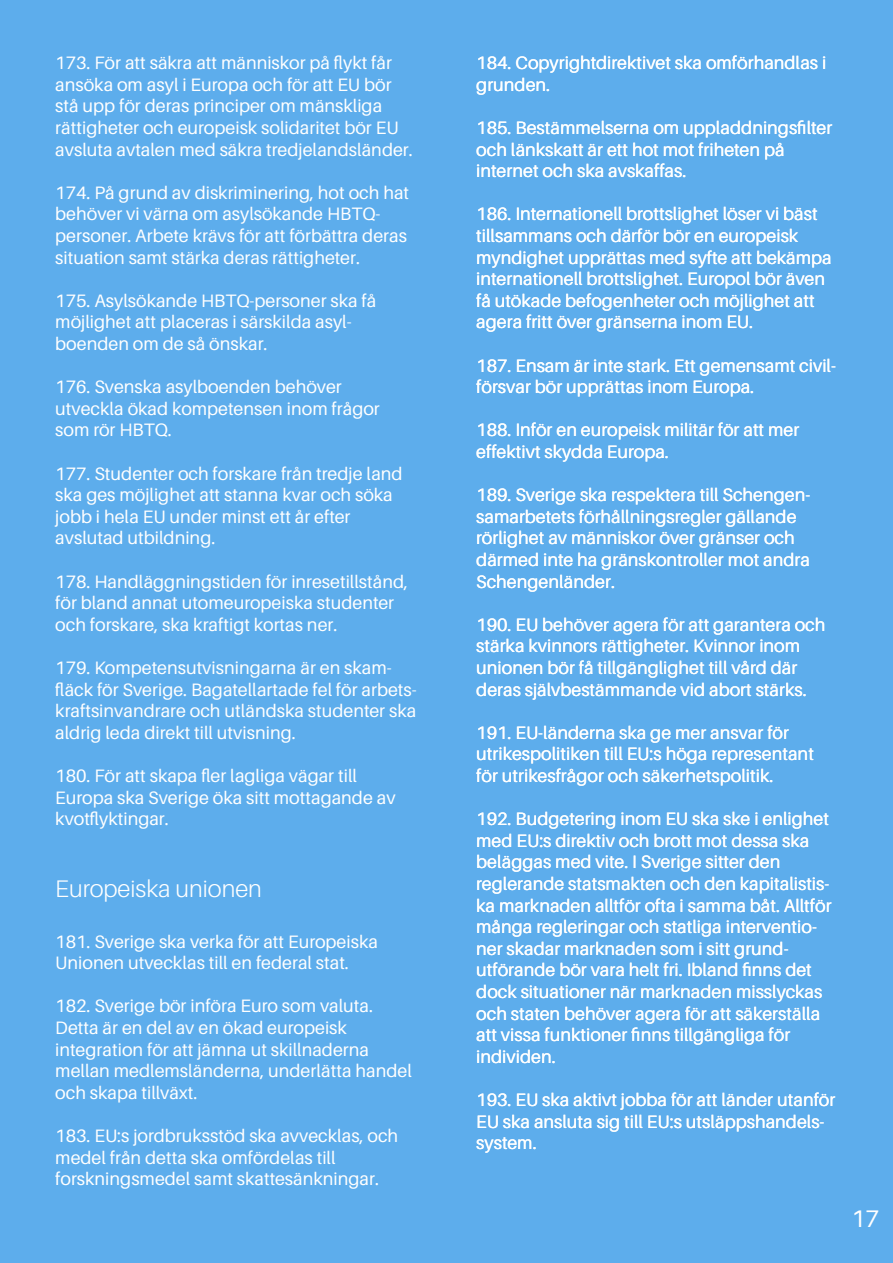
<style>
.page{position:relative;width:893px;height:1263px;background:#5dadec}
.page>*{position:absolute;margin:0;border:0;box-sizing:border-box;transform-origin:0 0}
.t1{font:300 24px "Aileron";color:#fff}
.t2{font:24px "Aileron";color:#fff}
.t3{font:18px/21.6px "Aileron";color:#fff}
</style>
<div class="page">
<p class="t3" style="left:55px;top:52px;width:359px">173. För att säkra att människor på flykt får ansöka om asyl i Europa och för att EU bör stå upp för deras principer om mänskliga rättigheter och europeisk solidaritet bör EU avsluta avtalen med säkra tredjelandsländer.</p>
<p class="t3" style="left:55px;top:182px;width:355px">174. På grund av diskriminering, hot och hat behöver vi värna om asylsökande HBTQ-</p>
<p class="t3" style="left:55px;top:225px;width:353px">personer. Arbete krävs för att förbättra deras situation samt stärka deras rättigheter.</p>
<p class="t3" style="left:55px;top:290px;width:323px">175. Asylsökande HBTQ-personer ska få</p>
<p class="t3" style="left:55px;top:311px;width:298px">möjlighet att placeras i särskilda asyl-</p>
<p class="t3" style="left:55px;top:333px;width:214px">boenden om de så önskar.</p>
<p class="t3" style="left:55px;top:376px;width:288px">176. Svenska asylboenden behöver</p>
<p class="t3" style="left:55px;top:398px;width:326px">utveckla ökad kompetensen inom frågor som rör HBTQ.</p>
<p class="t3" style="left:55px;top:463px;width:349px">177. Studenter och forskare från tredje land ska ges möjlighet att stanna kvar och söka jobb i hela EU under minst ett år efter</p>
<p class="t3" style="left:55px;top:527px;width:162px">avslutad utbildning.</p>
<p class="t3" style="left:55px;top:571px;width:354px">178. Handläggningstiden för inresetillstånd, för bland annat utomeuropeiska studenter och forskare, ska kraftigt kortas ner.</p>
<p class="t3" style="left:55px;top:657px;width:363px">179. Kompetensutvisningarna är en skam&shy;fläck för Sverige. Bagatellartade fel för arbets&shy;kraftsinvandrare och utländska studenter ska aldrig leda direkt till utvisning.</p>
<p class="t3" style="left:55px;top:765px;width:303px">180. För att skapa fler lagliga vägar till</p>
<p class="t3" style="left:55px;top:787px;width:342px">Europa ska Sverige öka sitt mottagande av kvotflyktingar.</p>
<p class="t1" style="left:55px;top:876px;width:208px">Europeiska unionen</p>
<p class="t3" style="left:55px;top:931px;width:324px">181. Sverige ska verka för att Europeiska</p>
<p class="t3" style="left:55px;top:952px;width:295px">Unionen utvecklas till en federal stat.</p>
<p class="t3" style="left:55px;top:995px;width:319px">182. Sverige bör införa Euro som valuta.</p>
<p class="t3" style="left:55px;top:1017px;width:293px">Detta är en del av en ökad europeisk</p>
<p class="t3" style="left:55px;top:1039px;width:315px">integration för att jämna ut skillnaderna</p>
<p class="t3" style="left:55px;top:1060px;width:358px">mellan medlemsländerna, underlätta handel och skapa tillväxt.</p>
<p class="t3" style="left:55px;top:1125px;width:345px">183. EU:s jordbruksstöd ska avvecklas, och medel från detta ska omfördelas till</p>
<p class="t3" style="left:55px;top:1168px;width:325px">forskningsmedel samt skattesänkningar.</p>
<p class="t3" style="left:476px;top:52px;width:352px">184. Copyrightdirektivet ska omförhandlas i grunden.</p>
<p class="t3" style="left:476px;top:117px;width:358px">185. Bestämmelserna om uppladdningsfilter och länkskatt ä r ett hot mot friheten på</p>
<p class="t3" style="left:476px;top:160px;width:212px">internet och ska avskaffas.</p>
<p class="t3" style="left:476px;top:203px;width:357px">186. Internationell brottslighet löser vi bäst tillsammans och därför bör en europeisk myndighet upprättas med syfte att bekämpa internationell brottslighet. Europol bör även få utökade befogenheter och möjlighet att agera fritt över gränserna inom EU.</p>
<p class="t3" style="left:476px;top:355px;width:361px">187. Ensam är inte stark. Ett gemensamt civil&shy;försvar bör upprättas inom Europa.</p>
<p class="t3" style="left:476px;top:419px;width:325px">188. Inför en europeisk militär för att mer effektivt skydda Europa.</p>
<p class="t3" style="left:476px;top:484px;width:336px">189. Sverige ska respektera till Schengen&shy;samarbetets förhållningsregler gällande rörlighet av människor över gränser och därmed inte ha gränskontroller mot andra Schengenländer.</p>
<p class="t3" style="left:476px;top:614px;width:351px">190. EU behöver agera för att garantera och stärka kvinnors rättigheter. Kvinnor inom</p>
<p class="t3" style="left:476px;top:657px;width:323px">unionen bör få tillgänglighet till vård där</p>
<p class="t3" style="left:476px;top:679px;width:332px">deras självbestämmande vid abort stärks.</p>
<p class="t3" style="left:476px;top:722px;width:314px">191. EU-länderna ska ge mer ansvar för</p>
<p class="t3" style="left:476px;top:743px;width:339px">utrikespolitiken till EU:s höga representant för utrikesfrågor och säkerhetspolitik.</p>
<p class="t3" style="left:476px;top:808px;width:354px">192. Budgetering inom EU ska ske i enlighet med EU:s direktiv och brott mot dessa ska beläggas med vite. I Sverige sitter den</p>
<p class="t3" style="left:476px;top:873px;width:357px">reglerande statsmakten och den kapitalistis&shy;ka marknaden alltför ofta i samma båt. Alltför många regleringar och statliga interventio&shy;ner skadar marknaden som i sitt grund-</p>
<p class="t3" style="left:476px;top:959px;width:348px">utförande bör vara helt fri. Ibland finns det dock situationer när marknaden misslyckas och staten behöver agera för att säkerställa att vissa funktioner finns tillgängliga för</p>
<p class="t3" style="left:476px;top:1046px;width:81px">individen.</p>
<p class="t3" style="left:476px;top:1089px;width:361px">193. EU ska aktivt jobba för att länder utanför<br>EU ska ansluta sig till EU:s utsläppshandels&shy;system.</p>
<p class="t2" style="left:851px;top:1206px;width:29px">17</p>
</div>
